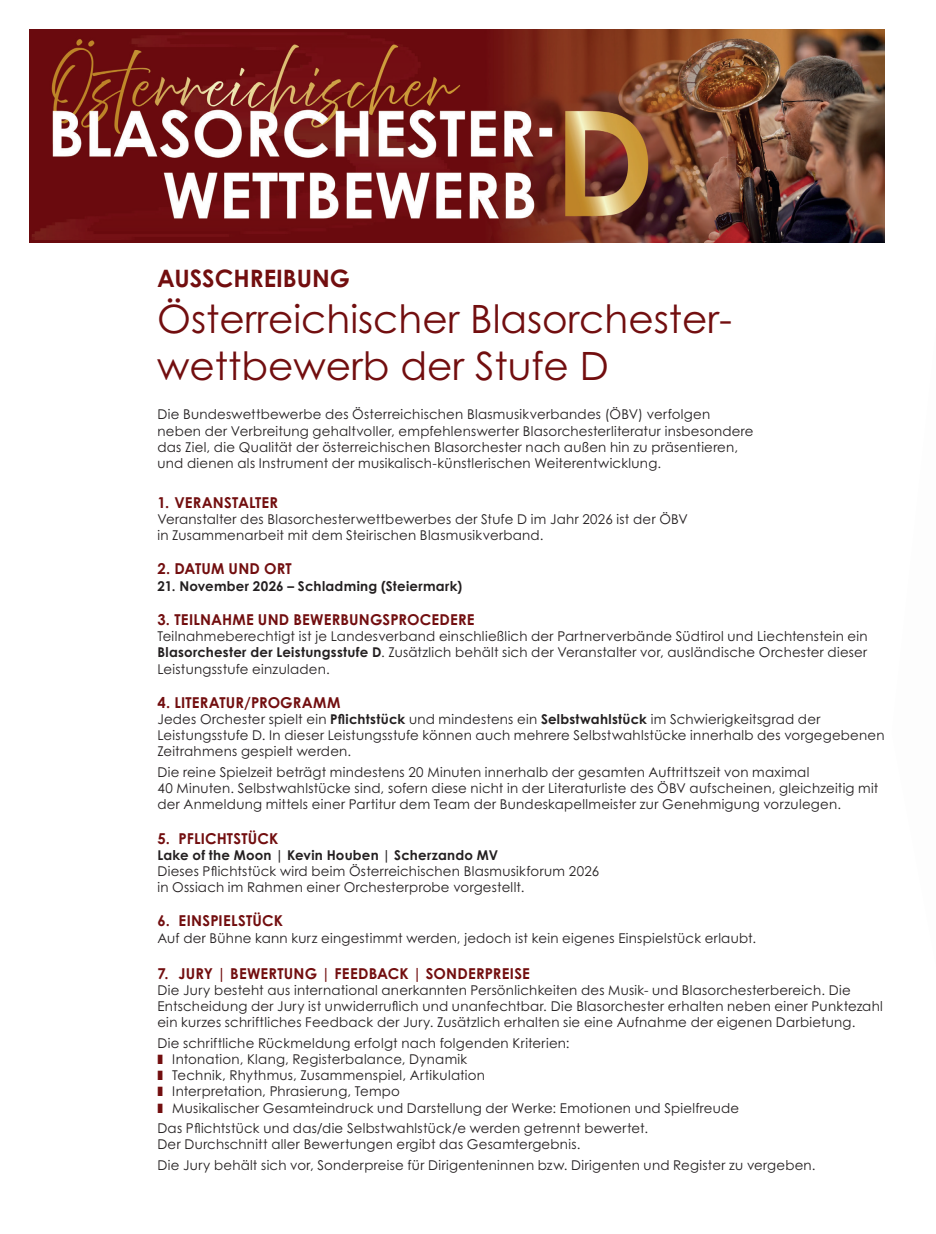
<style>
.page{position:relative;width:936px;height:1234px;background:#fff}
.page>*{position:absolute;margin:0;border:0;box-sizing:border-box;transform-origin:0 0}
.t1{font:39px/46.8px "Century Gothic Pro";color:#720e0f}
.t2{font:700 24px "Century Gothic Pro";color:#720e0f}
.t3{font:700 15px "Century Gothic Pro";letter-spacing:.01em;color:#720e0f}
.t4{font:13.5px/16.2px "Century Gothic Pro";letter-spacing:.02em;color:#231f20}
.t5{font:700 13.5px "Century Gothic Pro";letter-spacing:.02em;color:#231f20}
.s1{font-weight:700}
.s2{color:#720e0f}
</style>
<div class="page">
<img style="left:30px;top:30px;width:854px;height:212px">
<h2 class="t2" style="left:157px;top:263px;width:194px">AUSSCHREIBUNG</h2>
<h1 class="t1" style="left:157px;top:295px;width:576px">Österreichischer Blasorchester&shy;wettbewerb der Stufe D</h1>
<p class="t4" style="left:157px;top:406px;width:597px">Die Bundeswettbewerbe des Österreichischen Blasmusikverbandes (ÖBV) verfolgen neben der Verbreitung gehaltvoller, empfehlenswerter Blasorchesterliteratur insbesondere das Ziel, die Qualität der österreichischen Blasorchester nach außen hin zu präsentieren, und dienen als Instrument der musikalisch-künstlerischen Weiterentwicklung.</p>
<p class="t3" style="left:157px;top:493px;width:122px">1. VERANSTALTER</p>
<p class="t4" style="left:157px;top:511px;width:532px">Veranstalter des Blasorchesterwettbewerbes der Stufe D im Jahr 2026 ist der ÖBV in Zusammenarbeit mit dem Steirischen Blasmusikverband.</p>
<p class="t3" style="left:157px;top:559px;width:136px">2. DATUM UND ORT</p>
<p class="t5" style="left:157px;top:577px;width:306px">21. November 2026 – Schladming (Steiermark)</p>
<p class="t3" style="left:157px;top:610px;width:319px">3. TEILNAHME UND BEWERBUNGSPROCEDERE</p>
<p class="t4" style="left:157px;top:628px;width:711px;text-align:justify">Teilnahmeberechtigt ist je Landesverband einschließlich der Partnerverbände Südtirol und Liechtenstein ein <span class="s1">Blasorchester der Leistungsstufe D</span>. Zusätzlich behält sich der Veranstalter vor, ausländische Orchester dieser Leistungsstufe einzuladen.</p>
<p class="t3" style="left:157px;top:692px;width:184px">4. LITERATUR/PROGRAMM</p>
<p class="t4" style="left:157px;top:710px;width:728px">Jedes Orchester spielt ein <span class="s1">Pflichtstück</span> und mindestens ein <span class="s1">Selbstwahlstück</span> im Schwierigkeitsgrad der<br>Leistungsstufe D. In dieser Leistungsstufe können auch mehrere Selbstwahlstücke innerhalb des vorgegebenen<br>Zeitrahmens gespielt werden.</p>
<p class="t4" style="left:157px;top:763px;width:722px">Die reine Spielzeit beträgt mindestens 20 Minuten innerhalb der gesamten Auftrittszeit von maximal<br>40 Minuten. Selbstwahlstücke sind, sofern diese nicht in der Literaturliste des ÖBV aufscheinen, gleichzeitig mit der Anmeldung mittels einer Partitur dem Team der Bundeskapellmeister zur Genehmigung vorzulegen.</p>
<p class="t3" style="left:157px;top:828px;width:122px">5. PFLICHTSTÜCK</p>
<p class="t5" style="left:157px;top:846px;width:342px">Lake of the Moon | Kevin Houben | Scherzando MV</p>
<p class="t4" style="left:157px;top:862px;width:443px">Dieses Pflichtstück wird beim Österreichischen Blasmusikforum 2026 in Ossiach im Rahmen einer Orchesterprobe vorgestellt.</p>
<p class="t3" style="left:157px;top:911px;width:127px">6. EINSPIELSTÜCK</p>
<p class="t4" style="left:157px;top:929px;width:600px">Auf der Bühne kann kurz eingestimmt werden, jedoch ist kein eigenes Einspielstück erlaubt.</p>
<p class="t3" style="left:157px;top:963px;width:374px">7. JURY | BEWERTUNG | FEEDBACK | SONDERPREISE</p>
<p class="t4" style="left:157px;top:981px;width:727px">Die Jury besteht aus international anerkannten Persönlichkeiten des Musik- und Blasorchesterbereich. Die<br>Entscheidung der Jury ist unwiderruflich und unanfechtbar. Die Blasorchester erhalten neben einer Punktezahl ein kurzes schriftliches Feedback der Jury. Zusätzlich erhalten sie eine Aufnahme der eigenen Darbietung.</p>
<p class="t4" style="left:157px;top:1034px;width:583px">Die schriftliche Rückmeldung erfolgt nach folgenden Kriterien:<br><span class="s2">❚</span> Intonation, Klang, Registerbalance, Dynamik<br><span class="s2">❚</span> Technik, Rhythmus, Zusammenspiel, Artikulation<br><span class="s2">❚</span> Interpretation, Phrasierung, Tempo<br><span class="s2">❚</span> Musikalischer Gesamteindruck und Darstellung der Werke: Emotionen und Spielfreude</p>
<p class="t4" style="left:157px;top:1119px;width:492px">Das Pflichtstück und das/die Selbstwahlstück/e werden getrennt bewertet.<br>Der Durchschnitt aller Bewertungen ergibt das Gesamtergebnis.</p>
<p class="t4" style="left:157px;top:1156px;width:659px">Die Jury behält sich vor, Sonderpreise für Dirigenteninnen bzw. Dirigenten und Register zu vergeben.</p>
</div>
